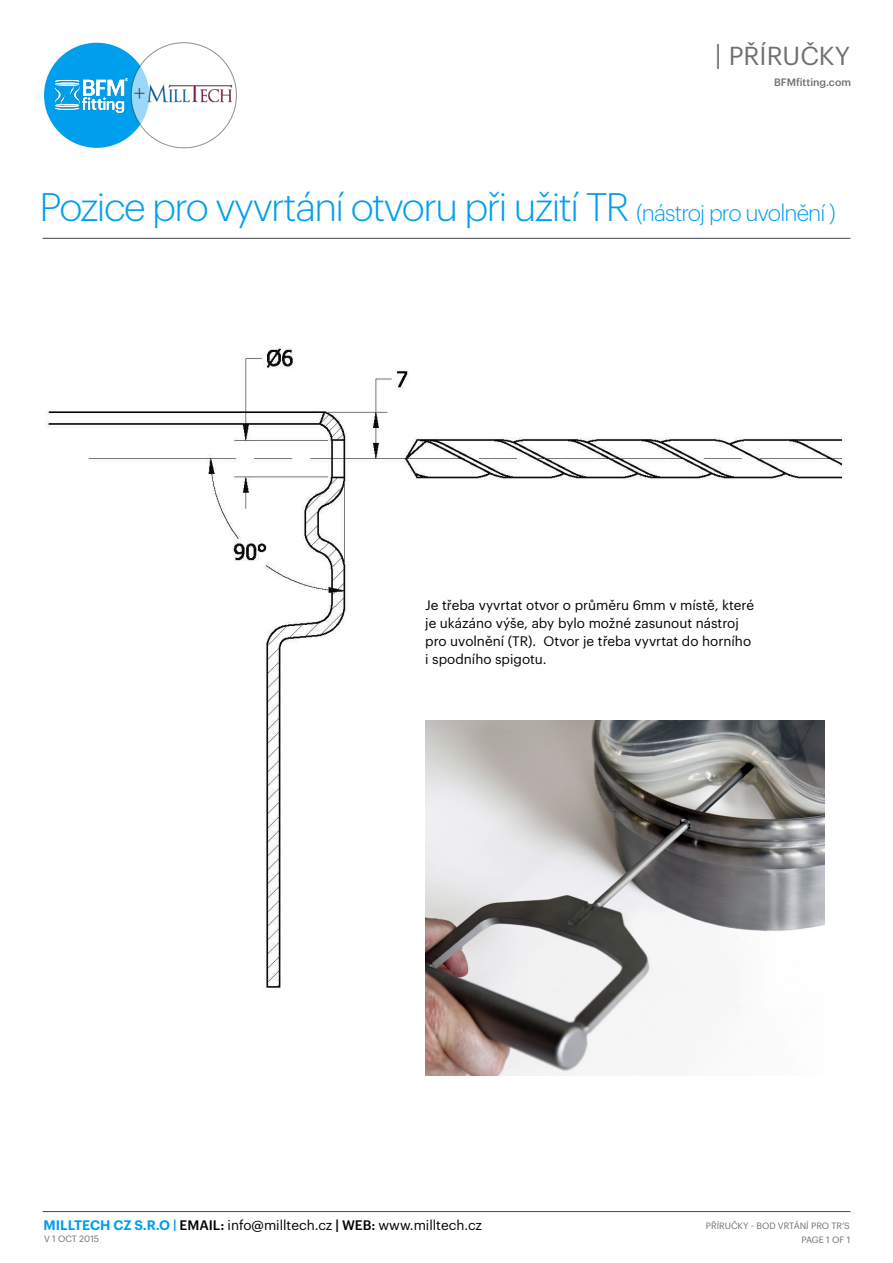
<style>
.page{position:relative;width:893px;height:1263px;background:#fff}
.page>*{position:absolute;margin:0;border:0;box-sizing:border-box;transform-origin:0 0}
.t1{font:300 39px "Graphik";letter-spacing:-.04em;color:#009fee}
.t2{font:25.5px "Graphik";color:#6d6f72}
.t3{font:300 22.5px "Graphik";color:#464749}
.BODY{font:13.5px/18px "Graphik";color:#000}
.t4{font:500 10.5px "Graphik";color:#6d6f72}
.BODY-2{font:9px "Graphik";color:#6d6f72}
.s1{font-size:27px}
.s2{font-size:22.5px}
.s3{font-weight:600;color:#009fee}
.s4{font-weight:500}
.s5{font-weight:600}
</style>
<div class="page">
<div style="left:44px;top:43px;width:105px;height:105px;background:#009fee;border-radius:50%"></div>
<div style="left:131px;top:43px;width:105px;height:105px;background:#fff;border-radius:50%"></div>
<hr style="left:43px;top:1211px;width:807px;height:1px;background:#464749">
<img style="left:55px;top:78px;width:73px;height:34px">
<img style="left:143px;top:82px;width:92px;height:23px">
<hr style="left:43px;top:238px;width:807px;height:1px;background:#464749">
<img style="left:45px;top:347px;width:796px;height:729px">
<img style="left:425px;top:721px;width:400px;height:354px">
<h3 class="t3" style="left:134px;top:77px;width:13px">+</h3>
<h2 class="t2" style="left:715px;top:36px;width:137px"><span class="s1">|</span> PŘÍRUČKY</h2>
<p class="t4" style="left:774px;top:74px;width:78px">BFMfitting.com</p>
<h1 class="t1" style="left:40px;top:179px;width:798px">Pozice pro vyvrtání otvoru při užití TR <span class="s2">(nástroj pro uvolnění )</span></h1>
<p class="BODY" style="left:425px;top:595px;width:330px">Je třeba vyvrtat otvor o průměru 6mm v místě, které je ukázáno výše, aby bylo možné zasunout nástroj pro uvolnění (TR). Otvor je třeba vyvrtat do horního i spodního spigotu.</p>
<p class="BODY" style="left:44px;top:1215px;width:440px"><span class="s3">MILLTECH CZ S.R.O |</span> <span class="s4">EMAIL:</span> info@milltech.cz <span class="s5">|</span> <span class="s4">WEB:</span> www.milltech.cz</p>
<p class="BODY-2" style="left:44px;top:1232px;width:57px">V 1 OCT 2015</p>
<p class="BODY-2" style="left:706px;top:1219px;width:145px">PŘÍRUČKY - BOD VRTÁNÍ PRO TR’S</p>
<p class="BODY-2" style="left:801px;top:1233px;width:50px">PAGE 1 OF 1</p>
</div>
